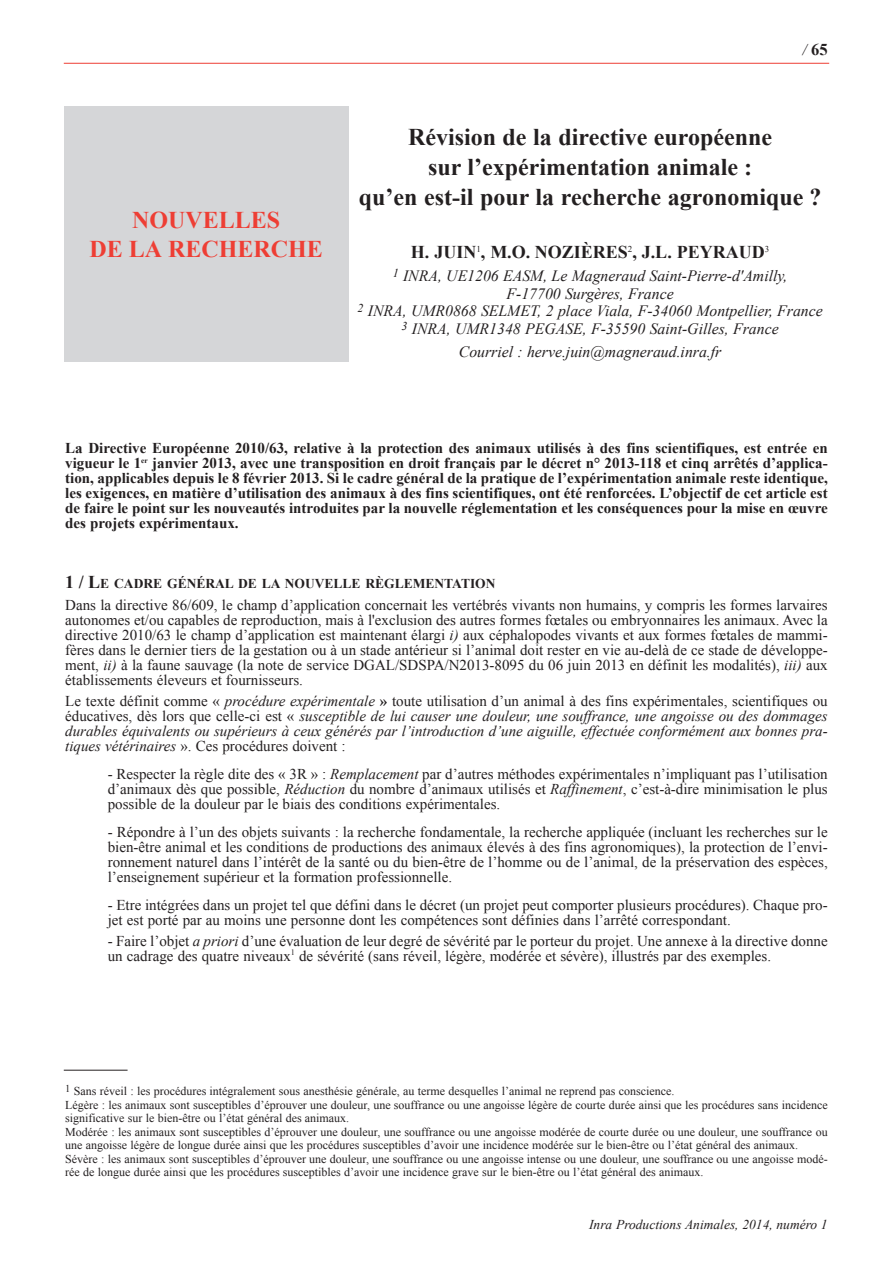
<style>
.page{position:relative;width:893px;height:1263px;background:#fff}
.page>*{position:absolute;margin:0;border:0;box-sizing:border-box;transform-origin:0 0}
.t1{font:700 24px/30.2px "Times New Roman";color:#231f20;text-align:center}
.t2{font:700 24px/28.8px "Times New Roman";color:#ee3e34;text-align:center}
.t3{font:700 18px "Times New Roman";color:#231f20}
.t4{font:700 16.5px "Times New Roman";color:#231f20}
.t5{font:italic 15.75px/17.9px "Times New Roman";color:#231f20;text-align:center}
.t6{font:15px/15px "Times New Roman";color:#231f20;text-align:justify}
.t7{font:700 15px/15px "Times New Roman";color:#231f20;text-align:justify}
.t8{font:italic 15px/15px "Times New Roman";color:#231f20;text-align:justify}
.t9{font:700 13.5px "Times New Roman";color:#231f20}
.t10{font:italic 13.5px "Times New Roman";color:#231f20}
.t11{font:12px/13.5px "Times New Roman";color:#231f20}
.s1{font-weight:400;font-style:italic;font-size:15.75px}
.s2{font-size:18px}
.s3{font-style:italic}
.s4{font-style:normal}
.s5{font-weight:700;font-style:normal}
</style>
<div class="page">
<div style="left:64px;top:106px;width:285px;height:255px;background:#d5d6d8"></div>
<hr style="left:64px;top:1070px;width:64px;height:1px;background:#231f20">
<hr style="left:64px;top:63px;width:765px;height:1px;background:#ee3e34">
<p class="t2" style="left:90px;top:205px;width:235px">NOUVELLES<br>DE LA RECHERCHE</p>
<p class="t4" style="left:802px;top:41px;width:27px"><span class="s1">/</span> 65</p>
<p class="t1" style="left:359px;top:122px;width:464px">Révision de la directive européenne<br>sur l’expérimentation animale :<br>qu’en est-il pour la recherche agronomique ?</p>
<p class="t3" style="left:411px;top:242px;width:360px">H. JUIN<sup>1</sup>, M.O. NOZIÈRES<sup>2</sup>, J.L. PEYRAUD<sup>3</sup></p>
<p class="t5" style="left:357px;top:266px;width:467px"><sup>1</sup> INRA, UE1206 EASM, Le Magneraud Saint-Pierre-d'Amilly,<br>F-17700 Surgères, France<br><sup>2</sup> INRA, UMR0868 SELMET, 2 place Viala, F-34060 Montpellier, France <sup>3</sup> INRA, UMR1348 PEGASE, F-35590 Saint-Gilles, France</p>
<p class="t5" style="left:459px;top:342px;width:264px">Courriel : herve.juin@magneraud.inra.fr</p>
<p class="t7" style="left:65px;top:440px;width:764px">La Directive Européenne 2010/63, relative à la protection des animaux utilisés à des fins scientifiques, est entrée en vigueur le 1<sup>er</sup> janvier 2013, avec une transposition en droit français par le décret n° 2013-118 et cinq arrêtés d’applica&shy;tion, applicables depuis le 8 février 2013. Si le cadre général de la pratique de l’expérimentation animale reste identique, les exigences, en matière d’utilisation des animaux à des fins scientifiques, ont été renforcées. L’objectif de cet article est de faire le point sur les nouveautés introduites par la nouvelle réglementation et les conséquences pour la mise en œuvre des projets expérimentaux.</p>
<p class="t9" style="left:65px;top:576px;width:432px"><span class="s2">1 / L</span>E CADRE GÉNÉRAL DE LA NOUVELLE RÈGLEMENTATION</p>
<p class="t6" style="left:65px;top:597px;width:764px">Dans la directive 86/609, le champ d’application concernait les vertébrés vivants non humains, y compris les formes larvaires autonomes et/ou capables de reproduction, mais à l'exclusion des autres formes fœtales ou embryonnaires les animaux. Avec la directive 2010/63 le champ d’application est maintenant élargi <span class="s3">i)</span> aux céphalopodes vivants et aux formes fœtales de mammi&shy;fères dans le dernier tiers de la gestation ou à un stade antérieur si l’animal doit rester en vie au-delà de ce stade de développe&shy;ment, <span class="s3">ii)</span> à la faune sauvage (la note de service DGAL/SDSPA/N2013-8095 du 06 juin 2013 en définit les modalités), <span class="s3">iii)</span> aux établissements éleveurs et fournisseurs.</p>
<p class="t8" style="left:65px;top:694px;width:764px"><span class="s4">Le texte définit comme «</span> procédure expérimentale <span class="s5">»</span> <span class="s4">toute utilisation d’un animal à des fins expérimentales, scientifiques ou éducatives, dès lors que celle-ci est «</span> susceptible de lui causer une douleur, une souffrance, une angoisse ou des dommages durables équivalents ou supérieurs à ceux générés par l’introduction d’une aiguille, effectuée conformément aux bonnes pra&shy;tiques vétérinaires <span class="s4">». Ces procédures doivent :</span></p>
<p class="t6" style="left:108px;top:766px;width:721px">- Respecter la règle dite des « 3R » : <span class="s3">Remplacement</span> par d’autres méthodes expérimentales n’impliquant pas l’utilisation d’animaux dès que possible, <span class="s3">Réduction</span> du nombre d’animaux utilisés et <span class="s3">Raffinement</span>, c’est-à-dire minimisation le plus possible de la douleur par le biais des conditions expérimentales.</p>
<p class="t6" style="left:108px;top:824px;width:721px">- Répondre à l’un des objets suivants : la recherche fondamentale, la recherche appliquée (incluant les recherches sur le bien-être animal et les conditions de productions des animaux élevés à des fins agronomiques), la protection de l’envi&shy;ronnement naturel dans l’intérêt de la santé ou du bien-être de l’homme ou de l’animal, de la préservation des espèces, l’enseignement supérieur et la formation professionnelle.</p>
<p class="t6" style="left:108px;top:897px;width:721px">- Etre intégrées dans un projet tel que défini dans le décret (un projet peut comporter plusieurs procédures). Chaque pro&shy;jet est porté par au moins une personne dont les compétences sont définies dans l’arrêté correspondant.</p>
<p class="t6" style="left:108px;top:933px;width:721px">- Faire l’objet <span class="s3">a priori</span> d’une évaluation de leur degré de sévérité par le porteur du projet. Une annexe à la directive donne un cadrage des quatre niveaux<sup>1</sup> de sévérité (sans réveil, légère, modérée et sévère), illustrés par des exemples.</p>
<p class="t11" style="left:65px;top:1084px;width:764px"><sup>1</sup> Sans réveil : les procédures intégralement sous anesthésie générale, au terme desquelles l’animal ne reprend pas conscience.<br>Légère : les animaux sont susceptibles d’éprouver une douleur, une souffrance ou une angoisse légère de courte durée ainsi que les procédures sans incidence significative sur le bien-être ou l’état général des animaux.<br>Modérée : les animaux sont susceptibles d’éprouver une douleur, une souffrance ou une angoisse modérée de courte durée ou une douleur, une souffrance ou une angoisse légère de longue durée ainsi que les procédures susceptibles d’avoir une incidence modérée sur le bien-être ou l’état général des animaux.<br>Sévère : les animaux sont susceptibles d’éprouver une douleur, une souffrance ou une angoisse intense ou une douleur, une souffrance ou une angoisse modé&shy;rée de longue durée ainsi que les procédures susceptibles d’avoir une incidence grave sur le bien-être ou l’état général des animaux.</p>
<p class="t10" style="left:589px;top:1217px;width:240px">Inra Productions Animales, 2014, numéro 1</p>
</div>
